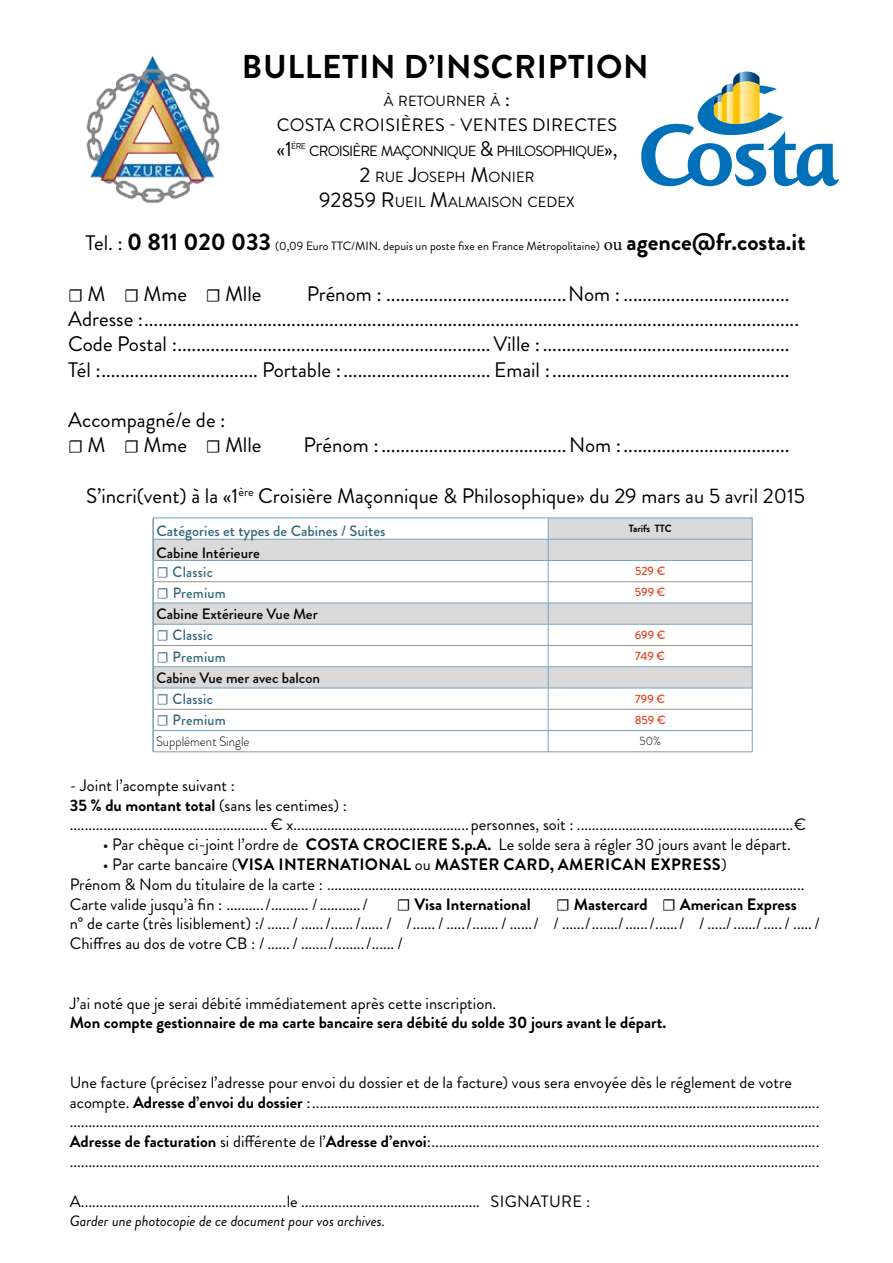
<style>
.page{position:relative;width:893px;height:1263px;background:#fff}
.page>*{position:absolute;margin:0;border:0;box-sizing:border-box;transform-origin:0 0}
.t1{font:700 33px "Brandon Grotesque";letter-spacing:.02em;color:#000}
.t2{font:21px/25.2px "Brandon Grotesque";color:#000}
.t3{font:21px "Brandon Grotesque";color:#000}
.t4{font:18px "Brandon Grotesque";letter-spacing:.02em;color:#000}
.t5{font:16.5px/19.8px "Brandon Grotesque";color:#000}
.t6{font:16.5px "Brandon Grotesque";letter-spacing:.02em;color:#000}
.t7{font:700 16.5px "Brandon Grotesque";color:#000}
.t8{font:500 15px/18.1px "Brandon Grotesque";color:#000}
.t9{font:italic 15px "Brandon Grotesque";color:#000}
.t10{font:500 15px "Brandon Grotesque";color:#37687d}
.t11{font:500 15px/21.3px "Brandon Grotesque";color:#000;scale:.95 1}
.t12{font:500 15px "Brandon Grotesque";letter-spacing:.02em;color:#37687d;scale:.95 1}
.t13{font:14.7px "Brandon Grotesque";color:#000}
.t14{font:14.7px "Brandon Grotesque";letter-spacing:-.055em;color:#000}
.t15{font:300 13.5px "Brandon Grotesque";color:#000;scale:.95 1}
.t16{font:12px "Brandon Grotesque";color:#000}
.t17{font:500 12px "Brandon Grotesque";color:#e2441f}
.t18{font:300 12px "Brandon Grotesque";color:#000;scale:.95 1}
.t19{font:700 10.5px "Brandon Grotesque";color:#000;scale:.95 1}
.t20{font:8.55px "Brandon Grotesque";color:#000}
.s1{font-size:21px}
.s2{font-weight:700;font-size:24px}
.s3{font-family:"Minion Pro";font-size:18px}
.s4{font-family:"Minion Pro";font-weight:400;color:#37687d}
.s5{color:#37687d}
.s6{font-family:"Minion Pro";font-weight:400}
.s7{font-weight:700}
.s8{font-family:"Minion Pro"}
</style>
<div class="page">
<img style="left:86px;top:55px;width:134px;height:148px">
<svg style="left:641px;top:72px;width:198px;height:114px"></svg>
<svg style="left:154px;top:518px;width:598px;height:170px"></svg>
<hr style="left:153px;top:517px;width:395px;height:1px;background:#74a3c2">
<hr style="left:548px;top:517px;width:204px;height:1px;background:#74a3c2">
<hr style="left:153px;top:539px;width:395px;height:1px;background:#74a3c2">
<hr style="left:548px;top:539px;width:204px;height:1px;background:#74a3c2">
<hr style="left:153px;top:603px;width:395px;height:1px;background:#74a3c2">
<hr style="left:548px;top:603px;width:204px;height:1px;background:#74a3c2">
<hr style="left:153px;top:624px;width:395px;height:1px;background:#74a3c2">
<hr style="left:548px;top:624px;width:204px;height:1px;background:#74a3c2">
<hr style="left:153px;top:688px;width:395px;height:1px;background:#74a3c2">
<hr style="left:548px;top:688px;width:204px;height:1px;background:#74a3c2">
<svg style="left:153px;top:518px;width:1px;height:233px"></svg>
<hr style="left:153px;top:560px;width:395px;height:1px;background:#74a3c2">
<hr style="left:548px;top:560px;width:204px;height:1px;background:#74a3c2">
<hr style="left:153px;top:666px;width:395px;height:1px;background:#74a3c2">
<hr style="left:548px;top:666px;width:204px;height:1px;background:#74a3c2">
<hr style="left:153px;top:730px;width:395px;height:1px;background:#74a3c2">
<hr style="left:548px;top:730px;width:204px;height:1px;background:#74a3c2">
<svg style="left:548px;top:518px;width:1px;height:233px"></svg>
<svg style="left:752px;top:518px;width:1px;height:233px"></svg>
<hr style="left:153px;top:581px;width:395px;height:1px;background:#9c9386">
<hr style="left:548px;top:581px;width:204px;height:1px;background:#9c9386">
<hr style="left:153px;top:645px;width:395px;height:1px;background:#9c9386">
<hr style="left:548px;top:645px;width:204px;height:1px;background:#9c9386">
<hr style="left:153px;top:709px;width:395px;height:1px;background:#9c9386">
<hr style="left:548px;top:709px;width:204px;height:1px;background:#9c9386">
<hr style="left:153px;top:751px;width:395px;height:1px;background:#9c9386">
<hr style="left:548px;top:751px;width:204px;height:1px;background:#9c9386">
<h1 class="t1" style="left:242px;top:44px;width:408px">BULLETIN D’INSCRIPTION</h1>
<p class="t13" style="left:384px;top:91px;width:128px">À RETOURNER À <span class="s1">:</span></p>
<p class="t4" style="left:277px;top:113px;width:342px">COSTA CROISIÈRES - VENTES DIRECTES</p>
<p class="t3" style="left:276px;top:135px;width:17px">«1</p>
<p class="t20" style="left:291px;top:140px;width:16px">ÈRE</p>
<p class="t14" style="left:309px;top:141px;width:310px">CROISIÈRE MAÇONNIQUE <span class="s1">&amp;</span> PHILOSOPHIQUE<span class="s1">»,</span></p>
<p class="t13" style="left:359px;top:166px;width:177px"><span class="s1">2</span> RUE <span class="s1">J</span>OSEPH <span class="s1">M</span>ONIER</p>
<p class="t13" style="left:319px;top:192px;width:257px"><span class="s1">92859 R</span> UEIL <span class="s1">M</span>ALMAISON CEDEX</p>
<p class="t16" style="left:86px;top:237px;width:722px"><span class="s1">Tel. :</span> <span class="s2">0 811 020 033</span> (0,09 Euro TTC/MIN. depuis un poste fixe en France Métropolitaine) <span class="s3">ou</span> <span class="s2">agence@fr.costa.it</span></p>
<p class="t2" style="left:68px;top:281px;width:195px"><span class="s3">☐</span> M <span class="s3">☐</span> Mme <span class="s3">☐</span> Mlle</p>
<p class="t2" style="left:68px;top:281px;width:732px;text-indent:238px">Prénom : ......................................Nom : ...................................<br>Adresse :..........................................................................................................................................<br>Code Postal :..................................................................Ville :....................................................<br>Tél :................................. Portable :............................... Email :..................................................</p>
<p class="t2" style="left:68px;top:407px;width:195px">Accompagné/e de :<br><span class="s3">☐</span> M <span class="s3">☐</span> Mme <span class="s3">☐</span> Mlle</p>
<p class="t2" style="left:304px;top:433px;width:488px">Prénom : .......................................Nom :...................................</p>
<p class="t2" style="left:86px;top:483px;width:720px">S’incri(vent) à la «1<sup>ère</sup> Croisière Maçonnique &amp; Philosophique» du 29 mars au 5 avril 2015</p>
<p class="t10" style="left:157px;top:520px;width:230px">Catégories et types de Cabines / Suites</p>
<p class="t19" style="left:629px;top:521px;width:46px">Tarifs TTC</p>
<p class="t8" style="left:157px;top:544px;width:105px">Cabine Intérieure <span class="s4">☐</span> <span class="s5">Classic</span></p>
<p class="t17" style="left:635px;top:563px;width:32px">529 €</p>
<p class="t12" style="left:157px;top:582px;width:74px"><span class="s6">☐</span> Premium</p>
<p class="t17" style="left:635px;top:584px;width:32px">599 €</p>
<p class="t8" style="left:157px;top:603px;width:163px;line-height:21.5px">Cabine Extérieure Vue Mer <span class="s4">☐</span> <span class="s5">Classic</span></p>
<p class="t17" style="left:635px;top:627px;width:32px">699 €</p>
<p class="t12" style="left:157px;top:646px;width:74px"><span class="s6">☐</span> Premium</p>
<p class="t17" style="left:635px;top:648px;width:32px">749 €</p>
<p class="t11" style="left:157px;top:667px;width:174px">Cabine Vue mer avec balcon <span class="s4">☐</span> <span class="s5">Classic</span></p>
<p class="t17" style="left:635px;top:690px;width:32px">799 €</p>
<p class="t12" style="left:157px;top:710px;width:74px"><span class="s6">☐</span> Premium</p>
<p class="t17" style="left:635px;top:712px;width:33px">859 €</p>
<p class="t15" style="left:156px;top:732px;width:100px">Supplément Single</p>
<p class="t18" style="left:639px;top:733px;width:24px">50%</p>
<p class="t5" style="left:70px;top:775px;width:738px">- Joint l’acompte suivant :<br><span class="s7">35 % du montant total</span> (sans les centimes) :<br>..................................................... € x............................................... personnes, soit : ..........................................................€</p>
<p class="t5" style="left:103px;top:835px;width:690px">• Par chèque ci-joint l’ordre de <span class="s7">COSTA CROCIERE S.p.A.</span> Le solde sera à régler 30 jours avant le départ.</p>
<p class="t5" style="left:70px;top:855px;width:736px;text-indent:33px">• Par carte bancaire (<span class="s7">VISA INTERNATIONAL</span> ou <span class="s7">MASTER CARD, AMERICAN EXPRESS</span>)<br>Prénom &amp; Nom du titulaire de la carte : ................................................................................................................................<br>Carte valide jusqu’à fin : ........../.......... /.........../</p>
<p class="t5" style="left:70px;top:894px;width:752px;text-indent:486px"><span class="s8">☐</span> <span class="s7">Mastercard</span> <span class="s8">☐</span> <span class="s7">American Express<br></span>n° de carte (très lisiblement) :/ ...... / ....../....../...... / /...... / ...../......./ ....../ / ....../......./....../....../ / ...../....../...../ ..... /<br>Chiffres au dos de votre CB : / ...... / ......./......../...... /</p>
<p class="t7" style="left:397px;top:892px;width:135px"><span class="s6">☐</span> Visa International</p>
<p class="t5" style="left:70px;top:993px;width:428px">J’ai noté que je serai débité immédiatement après cette inscription.</p>
<p class="t7" style="left:70px;top:1011px;width:598px">Mon compte gestionnaire de ma carte bancaire sera débité du solde 30 jours avant le départ.</p>
<p class="t5" style="left:70px;top:1072px;width:751px">Une facture (précisez l’adresse pour envoi du dossier et de la facture) vous sera envoyée dès le réglement de votre acompte. <span class="s7">Adresse d’envoi du dossier</span> :........................................................................................................................................ .........................................................................................................................................................................................................<br><span class="s7">Adresse de facturation</span> si différente de l’<span class="s7">Adresse d’envoi</span>:........................................................................................................ .........................................................................................................................................................................................................</p>
<p class="t6" style="left:70px;top:1189px;width:522px">A.......................................................le ................................................ SIGNATURE :</p>
<p class="t9" style="left:70px;top:1211px;width:317px">Garder une photocopie de ce document pour vos archives.</p>
</div>
